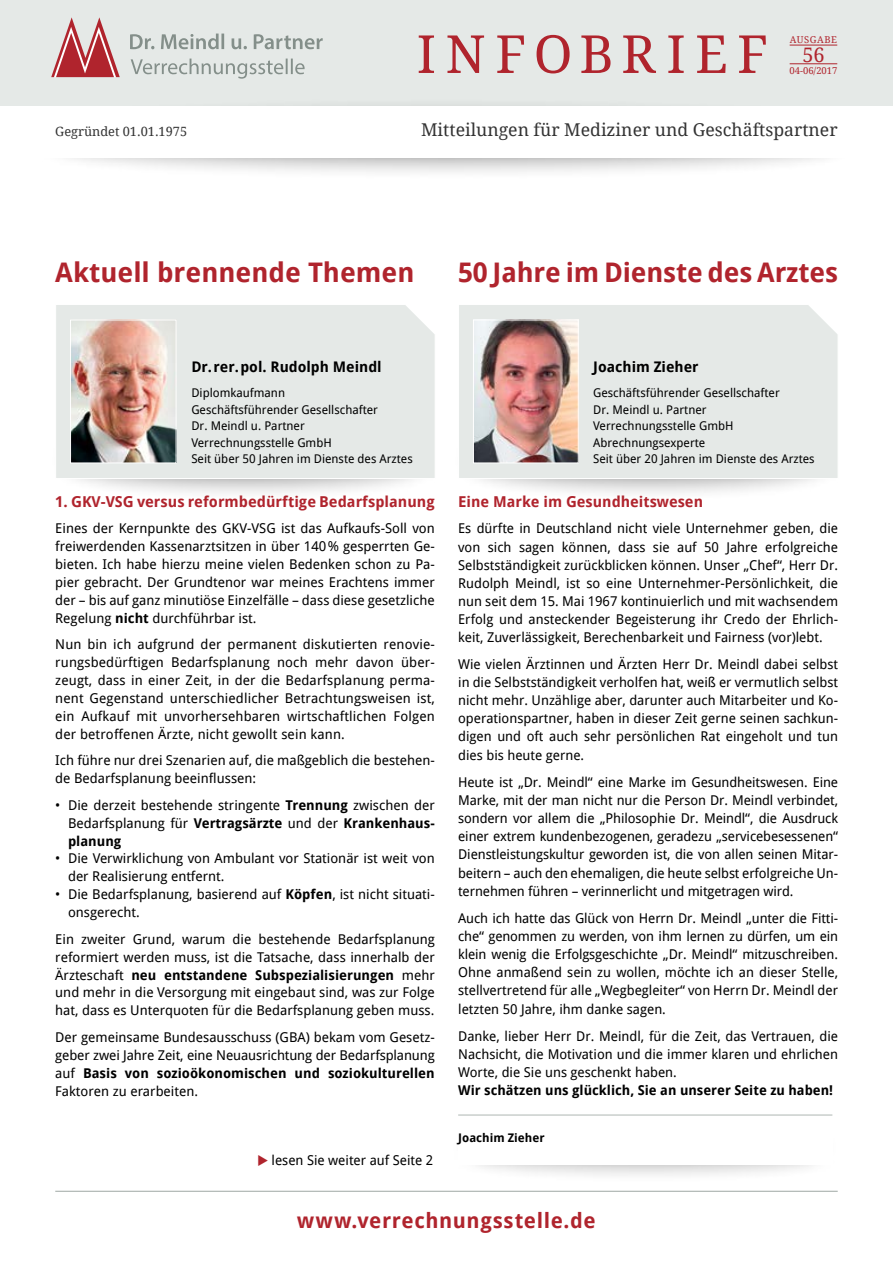
<style>
.page{position:relative;width:893px;height:1263px;background:#fff}
.page>*{position:absolute;margin:0;border:0;box-sizing:border-box;transform-origin:0 0}
.t1{font:52.5px "Droid Serif";letter-spacing:.18em;color:#b0242d}
.t2{font:700 27px "Droid Sans";color:#b0242d}
.t3{font:700 21px "Droid Sans";letter-spacing:.03em;color:#b0242d}
.t4{font:19.95px "Droid Serif";color:#b0242d}
.t5{font:17.7px "Droid Serif";color:#333}
.t6{font:700 15px "Droid Sans";color:#b0242d}
.t7{font:700 14.7px "Droid Sans";color:#000}
.t8{font:13.5px/18.1px "Droid Sans";color:#000;text-align:justify}
.t9{font:700 13.5px "Droid Sans";color:#000}
.t10{font:12.75px "Droid Serif";color:#333}
.t11{font:12px/16.5px "Droid Sans";color:#000}
.t12{font:700 11.85px "Droid Sans";color:#000}
.t13{font:9.45px "Droid Serif";color:#b0242d}
.s1{font-weight:700}
</style>
<div class="page">
<div style="left:0;top:0;width:893px;height:106px;background:#e5e9e7"></div>
<div style="left:35px;top:97px;width:822px;height:83px;background:#000;opacity:.5"></div>
<div style="left:1px;top:106px;width:892px;height:52px;background:#fff"></div>
<hr style="left:55px;top:1191px;width:783px;height:1px;background:#aeb6b3">
<div style="left:50px;top:419px;width:390px;height:83px;background:#000;opacity:.5"></div>
<div style="left:55px;top:305px;width:381px;height:174px;background:#e5e9e7"></div>
<img style="left:72px;top:322px;width:102px;height:139px">
<div style="left:70px;top:320px;width:106px;height:143px;border:1px solid #fff"></div>
<div style="left:453px;top:419px;width:390px;height:83px;background:#000;opacity:.5"></div>
<div style="left:458px;top:305px;width:381px;height:174px;background:#e5e9e7"></div>
<img style="left:475px;top:322px;width:102px;height:139px">
<div style="left:473px;top:320px;width:106px;height:143px;border:1px solid #fff"></div>
<svg style="left:51px;top:17px;width:69px;height:60px"></svg>
<svg style="left:130px;top:34px;width:193px;height:15px"></svg>
<svg style="left:131px;top:59px;width:174px;height:20px"></svg>
<hr style="left:790px;top:45px;width:47px;height:1px;background:#b0242d">
<hr style="left:790px;top:64px;width:47px;height:1px;background:#b0242d">
<div style="left:451px;top:1113px;width:389px;height:71px;background:#000;opacity:.5"></div>
<div style="left:458px;top:1115px;width:374px;height:50px;background:#fff"></div>
<hr style="left:458px;top:1115px;width:374px;height:1px;background:#aeb6b3">
<h1 class="t1" style="left:417px;top:24px;width:353px">INFOBRIEF</h1>
<p class="t13" style="left:790px;top:34px;width:28px">Ausgabe</p>
<h3 class="t4" style="left:802px;top:43px;width:24px">56</h3>
<p class="t13" style="left:789px;top:65px;width:49px">04-06/2017</p>
<p class="t10" style="left:55px;top:124px;width:133px">Gegründet 01.01.1975</p>
<h3 class="t5" style="left:421px;top:120px;width:418px">Mitteilungen für Mediziner und Geschäftspartner</h3>
<h2 class="t2" style="left:55px;top:257px;width:361px">Aktuell brennende Themen</h2>
<h2 class="t2" style="left:458px;top:257px;width:381px">50 Jahre im Dienste des Arztes</h2>
<p class="t7" style="left:191px;top:358px;width:192px">Dr.rer.pol. Rudolph Meindl</p>
<p class="t11" style="left:191px;top:385px;width:223px">Diplomkaufmann<br>Geschäftsführender Gesellschafter<br>Dr. Meindl u. Partner<br>Verrechnungsstelle GmbH<br>Seit über 50 Jahren im Dienste des Arztes</p>
<p class="t6" style="left:55px;top:493px;width:381px">1. GKV-VSG versus reformbedürftige Bedarfsplanung</p>
<p class="t8" style="left:55px;top:519px;width:381px">Eines der Kernpunkte des GKV-VSG ist das Aufkaufs-Soll von freiwerdenden Kassenarztsitzen in über 140% gesperrten Ge&shy;bieten. Ich habe hierzu meine vielen Bedenken schon zu Pa&shy;pier gebracht. Der Grundtenor war meines Erachtens immer der – bis auf ganz minutiöse Einzelfälle – dass diese gesetzliche Regelung <span class="s1">nicht</span> durchführbar ist.</p>
<p class="t8" style="left:55px;top:636px;width:381px">Nun bin ich aufgrund der permanent diskutierten renovie&shy;rungsbedürftigen Bedarfsplanung noch mehr davon über&shy;zeugt, dass in einer Zeit, in der die Bedarfsplanung perma&shy;nent Gegenstand unterschiedlicher Betrachtungsweisen ist, ein Aufkauf mit unvorhersehbaren wirtschaftlichen Folgen der betroffenen Ärzte, nicht gewollt sein kann.</p>
<p class="t8" style="left:55px;top:752px;width:381px">Ich führe nur drei Szenarien auf, die maßgeblich die bestehen&shy;de Bedarfsplanung beeinflussen:</p>
<p class="t8" style="left:68px;top:796px;width:368px;text-indent:-13px">• Die derzeit bestehende stringente <span class="s1">Trennung</span> zwischen der Bedarfsplanung für <span class="s1">Vertragsärzte</span> und der <span class="s1">Krankenhaus&shy;planung</span></p>
<p class="t8" style="left:68px;top:850px;width:368px;text-indent:-13px">• Die Verwirklichung von Ambulant vor Stationär ist weit von der Realisierung entfernt.</p>
<p class="t8" style="left:68px;top:886px;width:368px;text-indent:-13px">• Die Bedarfsplanung, basierend auf <span class="s1">Köpfen</span>, ist nicht situati&shy;onsgerecht.</p>
<p class="t8" style="left:55px;top:930px;width:381px">Ein zweiter Grund, warum die bestehende Bedarfsplanung reformiert werden muss, ist die Tatsache, dass innerhalb der Ärzteschaft <span class="s1">neu entstandene Subspezialisierungen</span> mehr und mehr in die Versorgung mit eingebaut sind, was zur Folge hat, dass es Unterquoten für die Bedarfsplanung geben muss.</p>
<p class="t8" style="left:55px;top:1028px;width:381px">Der gemeinsame Bundesausschuss (GBA) bekam vom Gesetz&shy;geber zwei Jahre Zeit, eine Neuausrichtung der Bedarfsplanung auf <span class="s1">Basis von sozioökonomischen und soziokulturellen </span>Faktoren zu erarbeiten.</p>
<p class="t8" style="left:272px;top:1151px;width:163px">lesen Sie weiter auf Seite 2</p>
<p class="t7" style="left:593px;top:358px;width:107px">Joachim Zieher</p>
<p class="t11" style="left:593px;top:385px;width:223px">Geschäftsführender Gesellschafter<br>Dr. Meindl u. Partner<br>Verrechnungsstelle GmbH<br>Abrechnungsexperte<br>Seit über 20 Jahren im Dienste des Arztes</p>
<p class="t6" style="left:458px;top:493px;width:246px">Eine Marke im Gesundheitswesen</p>
<p class="t8" style="left:458px;top:520px;width:381px">Es dürfte in Deutschland nicht viele Unternehmer geben, die von sich sagen können, dass sie auf 50 Jahre erfolgreiche Selbstständigkeit zurückblicken können. Unser „Chef“, Herr Dr.<br>Rudolph Meindl, ist so eine Unternehmer-Persönlichkeit, die nun seit dem 15. Mai 1967 kontinuierlich und mit wachsendem Erfolg und ansteckender Begeisterung ihr Credo der Ehrlich&shy;keit, Zuverlässigkeit, Berechenbarkeit und Fairness (vor)lebt.</p>
<p class="t8" style="left:458px;top:655px;width:381px">Wie vielen Ärztinnen und Ärzten Herr Dr. Meindl dabei selbst in die Selbstständigkeit verholfen hat, weiß er vermutlich selbst nicht mehr. Unzählige aber, darunter auch Mitarbeiter und Ko&shy;operationspartner, haben in dieser Zeit gerne seinen sachkun&shy;digen und oft auch sehr persönlichen Rat eingeholt und tun dies bis heute gerne.</p>
<p class="t8" style="left:458px;top:773px;width:381px">Heute ist „Dr. Meindl“ eine Marke im Gesundheitswesen. Eine Marke, mit der man nicht nur die Person Dr. Meindl verbindet, sondern vor allem die „Philosophie Dr. Meindl“, die Ausdruck einer extrem kundenbezogenen, geradezu „servicebesessenen“ Dienstleistungskultur geworden ist, die von allen seinen Mitar&shy;beitern – auch den ehemaligen, die heute selbst erfolgreiche Un&shy;ternehmen führen – verinnerlicht und mitgetragen wird.</p>
<p class="t8" style="left:458px;top:909px;width:381px">Auch ich hatte das Glück von Herrn Dr. Meindl „unter die Fitti&shy;che“ genommen zu werden, von ihm lernen zu dürfen, um ein klein wenig die Erfolgsgeschichte „Dr. Meindl“ mitzuschreiben.<br>Ohne anmaßend sein zu wollen, möchte ich an dieser Stelle, stellvertretend für alle „Wegbegleiter“ von Herrn Dr. Meindl der letzten 50 Jahre, ihm danke sagen.</p>
<p class="t8" style="left:458px;top:1027px;width:381px">Danke, lieber Herr Dr. Meindl, für die Zeit, das Vertrauen, die Nachsicht, die Motivation und die immer klaren und ehrlichen Worte, die Sie uns geschenkt haben.</p>
<p class="t9" style="left:458px;top:1082px;width:376px">Wir schätzen uns glücklich, Sie an unserer Seite zu haben!</p>
<p class="t12" style="left:458px;top:1130px;width:88px">Joachim Zieher</p>
<h3 class="t3" style="left:297px;top:1208px;width:300px">www.verrechnungsstelle.de</h3>
</div>
